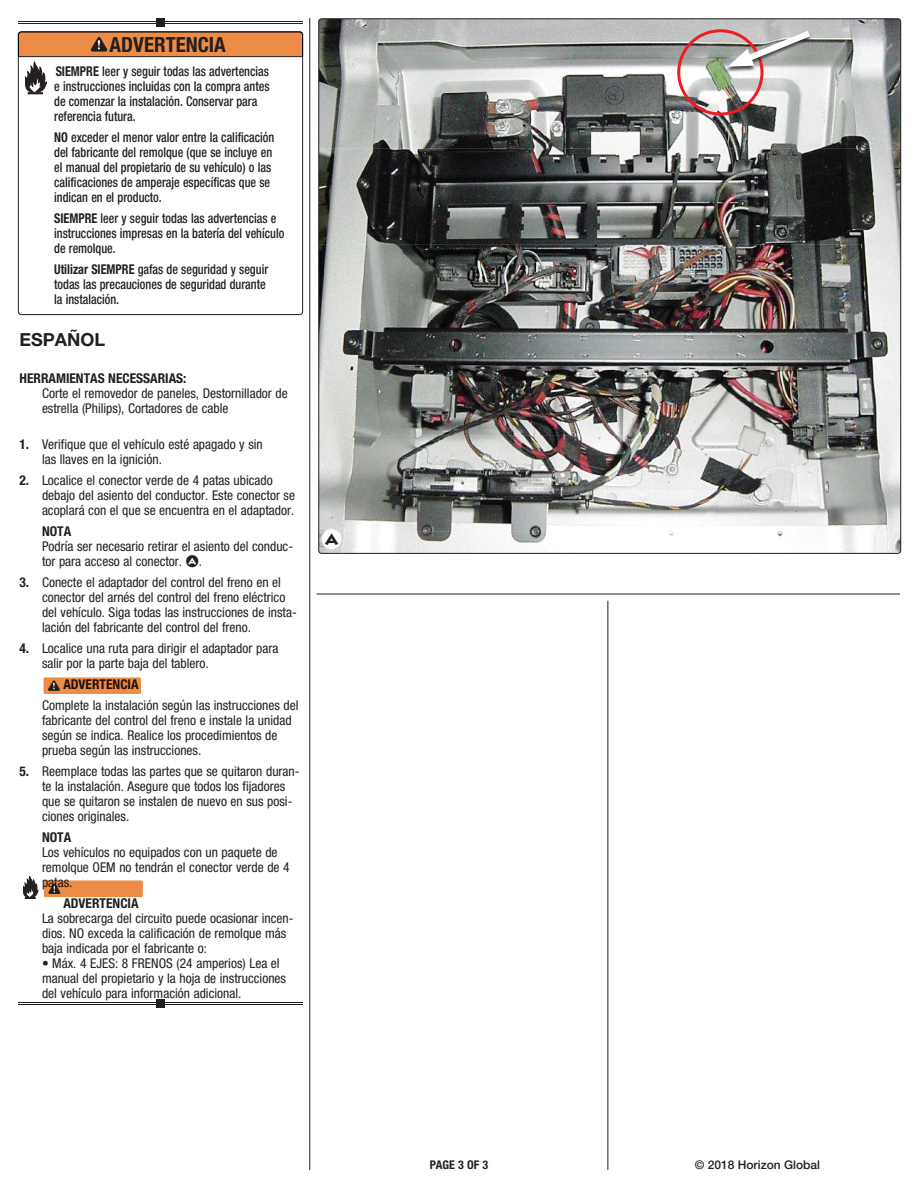
<style>
.page{position:relative;width:918px;height:1188px;background:#fff}
.page>*{position:absolute;margin:0;border:0;box-sizing:border-box;transform-origin:0 0}
.t1{font:37.5px "Regulator Cameo";color:#fff}
.t2{font:700 condensed 20.85px "Helvetica Neue LT Std";color:#231f20}
.t3{font:700 18px "Helvetica Neue LT Std";color:#231f20}
.t4{font:condensed 13.5px/15px "Helvetica Neue LT Std";color:#231f20}
.t5{font:500 condensed 13.5px/15px "Helvetica Neue LT Std";color:#231f20;scale:.9 1}
.t6{font:700 condensed 13.5px "Helvetica Neue LT Std";color:#231f20}
.t7{font:500 12px "Helvetica Neue LT Std";color:#231f20}
.t8{font:700 condensed 12px "Helvetica Neue LT Std";color:#231f20}
.s1{font-weight:700}
.s2{font-family:"Regulator Cameo";font-stretch:normal;font-size:22.5px}
</style>
<div class="page">
<hr style="left:608px;top:601px;width:1px;height:569px;background:#231f20">
<hr style="left:309px;top:18px;width:1px;height:1152px;background:#231f20">
<hr style="left:316px;top:594px;width:584px;height:1px;background:#231f20">
<hr style="left:18px;top:21px;width:285px;height:1px;background:#231f20">
<hr style="left:18px;top:23px;width:285px;height:1px;background:#231f20">
<div style="left:156px;top:18px;width:9px;height:9px;background:#231f20"></div>
<hr style="left:18px;top:1002px;width:285px;height:1px;background:#231f20">
<hr style="left:18px;top:1004px;width:285px;height:1px;background:#231f20">
<div style="left:156px;top:999px;width:9px;height:9px;background:#231f20"></div>
<svg style="left:18px;top:31px;width:285px;height:63px"></svg>
<div style="left:44px;top:880px;width:99px;height:17px;background:#ed8c46;border-radius:2px"></div>
<svg style="left:48px;top:883px;width:12px;height:11px"></svg>
<svg style="left:23px;top:876px;width:15px;height:23px"></svg>
<div style="left:44px;top:677px;width:97px;height:17px;background:#ed8c46;border-radius:2px"></div>
<svg style="left:48px;top:680px;width:12px;height:11px"></svg>
<img style="left:320px;top:20px;width:579px;height:532px">
<div style="left:323px;top:530px;width:18px;height:19px;background:#231f20;border-radius:50%"></div>
<div style="left:677px;top:29px;width:87px;height:87px;border:3px solid #ee1d23;border-radius:50%"></div>
<div style="left:724px;top:31px;width:88px;height:41px;background:#231f20;opacity:.8"></div>
<svg style="left:728px;top:26px;width:89px;height:43px;background:#bab4b2"></svg>
<h2 class="t2" style="left:110px;top:32px;width:118px">ADVERTENCIA</h2>
<p class="t5" style="left:54px;top:64px;width:241px"><span class="s1">SIEMPRE</span> leer y seguir todas las advertencias e instrucciones incluidas con la compra antes de comenzar la instalación. Conservar para referencia futura.</p>
<p class="t5" style="left:54px;top:130px;width:246px"><span class="s1">NO</span> exceder el menor valor entre la calificación del fabricante del remolque (que se incluye en el manual del propietario de su vehículo) o las calificaciones de amperaje específicas que se indican en el producto.</p>
<p class="t5" style="left:54px;top:211px;width:257px"><span class="s1">SIEMPRE</span> leer y seguir todas las advertencias e instrucciones impresas en la batería del vehículo de remolque.</p>
<p class="t5" style="left:54px;top:262px;width:239px"><span class="s1">Utilizar SIEMPRE</span> gafas de seguridad y seguir todas las precauciones de seguridad durante la instalación.</p>
<h3 class="t3" style="left:20px;top:328px;width:87px">ESPAÑOL</h3>
<p class="t6" style="left:20px;top:370px;width:169px">HERRAMIENTAS NECESSARIAS:</p>
<p class="t4" style="left:42px;top:386px;width:247px">Corte el removedor de paneles, Destornillador de estrella (Philips), Cortadores de cable</p>
<p class="t4" style="left:42px;top:437px;width:222px;text-indent:-23px"><span class="s1">1.</span> Verifique que el vehículo esté apagado y sin las llaves en la ignición.</p>
<p class="t4" style="left:42px;top:473px;width:255px;text-indent:-23px"><span class="s1">2.</span> Localice el conector verde de 4 patas ubicado debajo del asiento del conductor. Este conector se acoplará con el que se encuentra en el adaptador.</p>
<p class="t6" style="left:42px;top:523px;width:31px">NOTA</p>
<p class="t4" style="left:42px;top:539px;width:253px">Podría ser necesario retirar el asiento del conduc&shy;tor para acceso al conector. <span class="s2">A</span>.</p>
<p class="t4" style="left:42px;top:575px;width:256px;text-indent:-23px"><span class="s1">3.</span> Conecte el adaptador del control del freno en el conector del arnés del control del freno eléctrico del vehículo. Siga todas las instrucciones de insta&shy;lación del fabricante del control del freno.</p>
<p class="t4" style="left:42px;top:641px;width:238px;text-indent:-23px"><span class="s1">4.</span> Localice una ruta para dirigir el adaptador para salir por la parte baja del tablero.</p>
<p class="t6" style="left:63px;top:676px;width:77px">ADVERTENCIA</p>
<p class="t4" style="left:42px;top:698px;width:258px">Complete la instalación según las instrucciones del fabricante del control del freno e instale la unidad según se indica. Realice los procedimientos de prueba según las instrucciones.</p>
<p class="t4" style="left:42px;top:764px;width:259px;text-indent:-23px"><span class="s1">5.</span> Reemplace todas las partes que se quitaron duran&shy;te la instalación. Asegure que todos los fijadores que se quitaron se instalen de nuevo en sus posi&shy;ciones originales.</p>
<p class="t6" style="left:42px;top:829px;width:31px">NOTA</p>
<p class="t4" style="left:42px;top:845px;width:249px">Los vehículos no equipados con un paquete de remolque OEM no tendrán el conector verde de 4 patas.</p>
<p class="t6" style="left:63px;top:895px;width:77px">ADVERTENCIA</p>
<p class="t4" style="left:42px;top:911px;width:253px">La sobrecarga del circuito puede ocasionar incen&shy;dios. NO exceda la calificación de remolque más baja indicada por el fabricante o:</p>
<p class="t4" style="left:42px;top:956px;width:246px">• Máx. 4 EJES: 8 FRENOS (24 amperios) Lea el manual del propietario y la hoja de instrucciones del vehículo para información adicional.</p>
<h1 class="t1" style="left:321px;top:524px;width:23px">A</h1>
<p class="t8" style="left:430px;top:1157px;width:60px">PAGE 3 OF 3</p>
<p class="t7" style="left:695px;top:1157px;width:127px">© 2018 Horizon Global</p>
</div>
